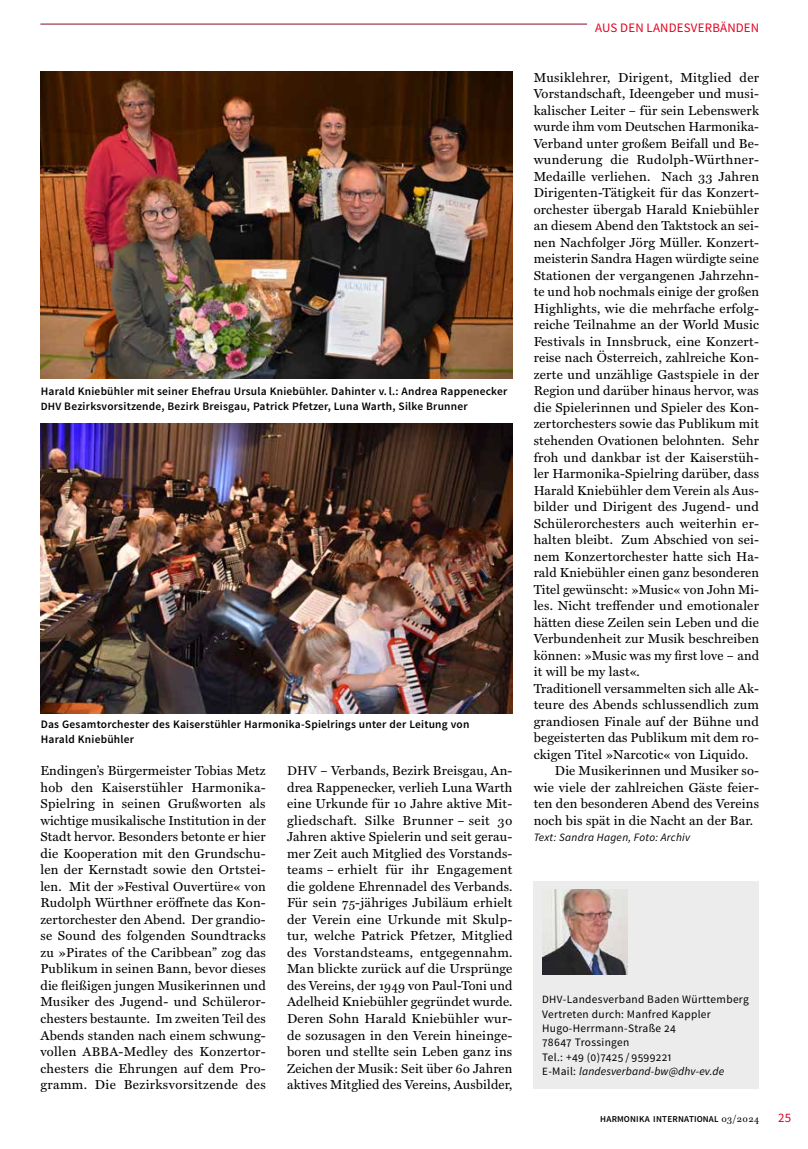
<style>
.page{position:relative;width:808px;height:1149px;background:#fff}
.page>*{position:absolute;margin:0;border:0;box-sizing:border-box;transform-origin:0 0}
.t1{font:13.05px/16.5px "Miller Text";letter-spacing:.015em;color:#000;text-align:justify}
.t2{font:12.9px "Source Sans Pro";letter-spacing:.015em;color:#e3001f}
.t3{font:600 11.4px/14.2px "Source Sans Pro";letter-spacing:.02em;color:#000}
.t4{font:11.4px/14.2px "Source Sans Pro";letter-spacing:.03em;color:#000}
.t5{font:italic 11.25px "Source Sans Pro";letter-spacing:.025em;color:#000}
.t6{font:600 9px "Source Sans Pro";letter-spacing:.025em;color:#000}
.s1{font-size:11.1px}
.s2{font-size:12.6px}
.s3{font-style:italic}
.s4{font-family:"Miller Text";font-weight:400;font-size:9.75px}
</style>
<div class="page">
<div style="left:534px;top:881px;width:225px;height:207px;background:#ececed"></div>
<img style="left:542px;top:889px;width:85px;height:85px">
<img style="left:40px;top:72px;width:472px;height:307px">
<img style="left:40px;top:423px;width:472px;height:289px">
<hr style="left:40px;top:24px;width:547px;height:1px;background:#870925">
<p class="t3" style="left:41px;top:385px;width:468px">Harald Kniebühler mit seiner Ehefrau Ursula Kniebühler. Dahinter v. l.: Andrea Rappenecker<br><span class="s1">DHV</span> Bezirksvorsitzende, Bezirk Breisgau, Patrick Pfetzer, Luna Warth, Silke Brunner</p>
<p class="t3" style="left:41px;top:717px;width:430px">Das Gesamtorchester des Kaiserstühler Harmonika-Spielrings unter der Leitung von<br>Harald Kniebühler</p>
<p class="t1" style="left:40px;top:761px;width:227px">Endingen’s Bürgermeister Tobias Metz hob den Kaiserstühler Harmonika-Spielring in seinen Grußworten als wichtige musikalische Institution in der Stadt hervor. Besonders betonte er hier die Kooperation mit den Grundschu&shy;len der Kernstadt sowie den Ortstei&shy;len. Mit der »Festival Ouvertüre« von Rudolph Würthner eröffnete das Kon&shy;zertorchester den Abend. Der grandio&shy;se Sound des folgenden Soundtracks zu »Pirates of the Caribbean” zog das Publikum in seinen Bann, bevor dieses die fleißigen jungen Musikerinnen und Musiker des Jugend- und Schüleror&shy;chesters bestaunte. Im zweiten Teil des Abends standen nach einem schwung&shy;vollen <span class="s2">ABBA</span>-Medley des Konzertor&shy;chesters die Ehrungen auf dem Pro&shy;gramm. Die Bezirksvorsitzende des</p>
<p class="t1" style="left:287px;top:761px;width:227px"><span class="s2">DHV</span> – Verbands, Bezirk Breisgau, An&shy;drea Rappenecker, verlieh Luna Warth eine Urkunde für 10 Jahre aktive Mit&shy;gliedschaft. Silke Brunner – seit 30<br>Jahren aktive Spielerin und seit gerau&shy;mer Zeit auch Mitglied des Vorstands&shy;teams – erhielt für ihr Engagement die goldene Ehrennadel des Verbands.<br>Für sein 75-jähriges Jubiläum erhielt der Verein eine Urkunde mit Skulp&shy;tur, welche Patrick Pfetzer, Mitglied des Vorstandsteams, entgegennahm.<br>Man blickte zurück auf die Ursprünge des Vereins, der 1949 von Paul-Toni und Adelheid Kniebühler gegründet wurde.<br>Deren Sohn Harald Kniebühler wur&shy;de sozusagen in den Verein hineinge&shy;boren und stellte sein Leben ganz ins Zeichen der Musik: Seit über 60 Jahren aktives Mitglied des Vereins, Ausbilder,</p>
<p class="t2" style="left:595px;top:20px;width:166px">AUS DEN LANDESVERBÄNDEN</p>
<p class="t1" style="left:534px;top:68px;width:227px">Musiklehrer, Dirigent, Mitglied der</p>
<p class="t1" style="left:534px;top:84px;width:227px">Vorstandschaft, Ideengeber und musi-</p>
<p class="t1" style="left:534px;top:101px;width:227px">kalischer Leiter – für sein Lebenswerk</p>
<p class="t1" style="left:534px;top:117px;width:227px">wurde ihm vom Deutschen Harmonika-</p>
<p class="t1" style="left:534px;top:134px;width:227px">Verband unter großem Beifall und Be-</p>
<p class="t1" style="left:534px;top:150px;width:227px">wunderung die Rudolph-Würthner-</p>
<p class="t1" style="left:534px;top:167px;width:227px">Medaille verliehen. Nach 33 Jahren</p>
<p class="t1" style="left:534px;top:183px;width:227px">Dirigenten-Tätigkeit für das Konzert-</p>
<p class="t1" style="left:534px;top:200px;width:227px">orchester übergab Harald Kniebühler</p>
<p class="t1" style="left:534px;top:216px;width:227px">an diesem Abend den Taktstock an sei-</p>
<p class="t1" style="left:534px;top:233px;width:227px">nen Nachfolger Jörg Müller. Konzert-</p>
<p class="t1" style="left:534px;top:249px;width:227px">meisterin Sandra Hagen würdigte seine</p>
<p class="t1" style="left:534px;top:266px;width:227px">Stationen der vergangenen Jahrzehn-</p>
<p class="t1" style="left:534px;top:282px;width:227px">te und hob nochmals einige der großen</p>
<p class="t1" style="left:534px;top:299px;width:227px">Highlights, wie die mehrfache erfolg-</p>
<p class="t1" style="left:534px;top:315px;width:227px">reiche Teilnahme an der World Music</p>
<p class="t1" style="left:534px;top:332px;width:227px">Festivals in Innsbruck, eine Konzert-</p>
<p class="t1" style="left:534px;top:348px;width:227px">reise nach Österreich, zahlreiche Kon-</p>
<p class="t1" style="left:534px;top:365px;width:227px">zerte und unzählige Gastspiele in der</p>
<p class="t1" style="left:534px;top:381px;width:227px">Region und darüber hinaus hervor, was</p>
<p class="t1" style="left:534px;top:398px;width:227px">die Spielerinnen und Spieler des Kon-</p>
<p class="t1" style="left:534px;top:414px;width:227px">zertorchesters sowie das Publikum mit</p>
<p class="t1" style="left:534px;top:431px;width:227px">stehenden Ovationen belohnten. Sehr</p>
<p class="t1" style="left:534px;top:447px;width:227px">froh und dankbar ist der Kaiserstüh-</p>
<p class="t1" style="left:534px;top:464px;width:227px">ler Harmonika-Spielring darüber, dass</p>
<p class="t1" style="left:534px;top:480px;width:227px">Harald Kniebühler dem Verein als Aus-</p>
<p class="t1" style="left:534px;top:497px;width:227px">bilder und Dirigent des Jugend- und</p>
<p class="t1" style="left:534px;top:513px;width:227px">Schülerorchesters auch weiterhin er-</p>
<p class="t1" style="left:534px;top:530px;width:227px">halten bleibt. Zum Abschied von sei-</p>
<p class="t1" style="left:534px;top:546px;width:227px">nem Konzertorchester hatte sich Ha-</p>
<p class="t1" style="left:534px;top:563px;width:227px">rald Kniebühler einen ganz besonderen</p>
<p class="t1" style="left:534px;top:579px;width:227px">Titel gewünscht: »Music« von John Mi-</p>
<p class="t1" style="left:534px;top:596px;width:227px">les. Nicht treffender und emotionaler</p>
<p class="t1" style="left:534px;top:612px;width:227px">hätten diese Zeilen sein Leben und die</p>
<p class="t1" style="left:534px;top:629px;width:227px">Verbundenheit zur Musik beschreiben</p>
<p class="t1" style="left:534px;top:645px;width:227px">können: »Music was my first love – and</p>
<p class="t1" style="left:534px;top:662px;width:107px">it will be my last«.</p>
<p class="t1" style="left:534px;top:678px;width:227px">Traditionell versammelten sich alle Ak-</p>
<p class="t1" style="left:534px;top:695px;width:227px">teure des Abends schlussendlich zum</p>
<p class="t1" style="left:534px;top:711px;width:227px">grandiosen Finale auf der Bühne und</p>
<p class="t1" style="left:534px;top:728px;width:227px">begeisterten das Publikum mit dem ro-</p>
<p class="t1" style="left:534px;top:744px;width:216px">ckigen Titel »Narcotic« von Liquido.</p>
<p class="t1" style="left:555px;top:761px;width:206px">Die Musikerinnen und Musiker so-</p>
<p class="t1" style="left:534px;top:777px;width:227px">wie viele der zahlreichen Gäste feier-</p>
<p class="t1" style="left:534px;top:794px;width:227px">ten den besonderen Abend des Vereins</p>
<p class="t1" style="left:534px;top:810px;width:221px">noch bis spät in die Nacht an der Bar.</p>
<p class="t5" style="left:534px;top:830px;width:158px">Text: Sandra Hagen, Foto: Archiv</p>
<p class="t4" style="left:542px;top:992px;width:208px"><span class="s1">DHV</span>-Landesverband Baden Württemberg<br>Vertreten durch: Manfred Kappler<br>Hugo-Herrmann-Straße 24<br>78647 Trossingen<br>Tel.: +49 (0)7425 / 9599221<br><span class="s1">E</span>-Mail: <span class="s3">landesverband-bw@dhv-ev.de</span></p>
<p class="t6" style="left:600px;top:1112px;width:160px">HARMONIKA INTERNATIONAL <span class="s4">03/2024</span></p>
<p class="t2" style="left:778px;top:1109px;width:14px">25</p>
</div>
